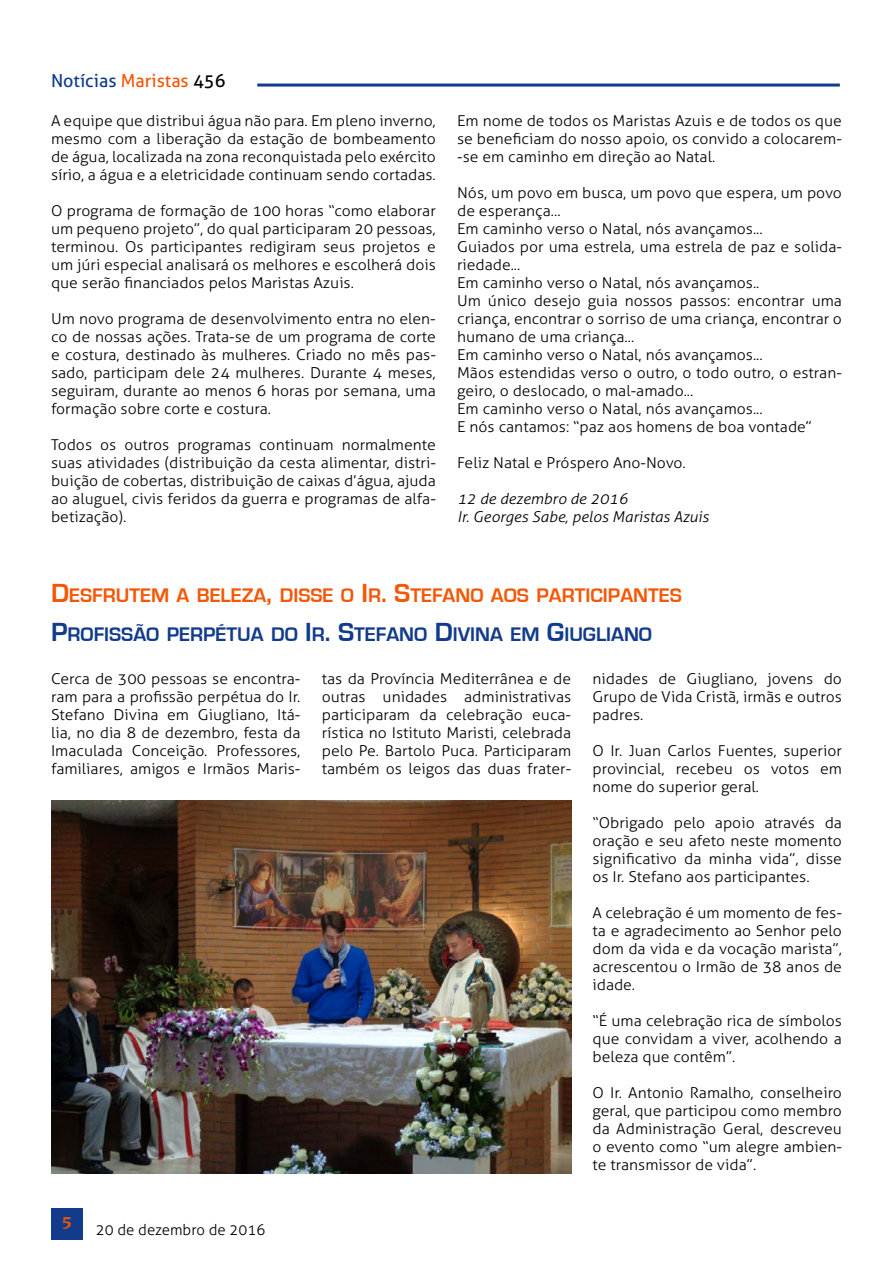
<style>
.page{position:relative;width:893px;height:1263px;background:#fff}
.page>*{position:absolute;margin:0;border:0;box-sizing:border-box;transform-origin:0 0}
.t1{font:700 20.25px/39.8px "Eurostile";color:#f45706}
.t2{font:18px "Aller";color:#123b8b}
.t3{font:700 18px "Novarese IT Cby BT";color:#f45706}
.t4{font:300 15px/18px "Aller";color:#000;text-align:justify;scale:1.05 1}
.t5{font:italic 300 15px/18px "Aller";color:#000;scale:1.05 1}
.t6{font:300 15px "Aller";color:#000}
.s1{color:#f45706}
.s2{color:#000}
.s3{font-size:27px}
.s4{font-size:27px;color:#123b8b}
.s5{color:#123b8b}
</style>
<div class="page">
<hr style="left:257px;top:84px;width:583px;height:3px;background:#123b8b">
<div style="left:51px;top:1208px;width:32px;height:31px;background:#123b8b"></div>
<img style="left:51px;top:800px;width:520px;height:374px">
<p class="t2" style="left:51px;top:69px;width:176px">Notícias <span class="s1">Maristas</span> <span class="s2">456</span></p>
<p class="t4" style="left:51px;top:112px;width:368px">A equipe que distribui água não para. Em pleno inverno, mesmo com a liberação da estação de bombeamento de água, localizada na zona reconquistada pelo exército sírio, a água e a eletricidade continuam sendo cortadas.</p>
<p class="t4" style="left:51px;top:202px;width:368px">O programa de formação de 100 horas “como elaborar um pequeno projeto”, do qual participaram 20 pessoas, terminou. Os participantes redigiram seus projetos e um júri especial analisará os melhores e escolherá dois que serão financiados pelos Maristas Azuis.</p>
<p class="t4" style="left:51px;top:310px;width:368px">Um novo programa de desenvolvimento entra no elen&shy;co de nossas ações. Trata-se de um programa de corte e costura, destinado às mulheres. Criado no mês pas&shy;sado, participam dele 24 mulheres. Durante 4 meses, seguiram, durante ao menos 6 horas por semana, uma formação sobre corte e costura.</p>
<p class="t4" style="left:51px;top:436px;width:368px">Todos os outros programas continuam normalmente suas atividades (distribuição da cesta alimentar, distri&shy;buição de cobertas, distribuição de caixas d’água, ajuda ao aluguel, civis feridos da guerra e programas de alfa&shy;betização).</p>
<p class="t4" style="left:457px;top:112px;width:368px">Em nome de todos os Maristas Azuis e de todos os que se beneficiam do nosso apoio, os convido a colocarem--se em caminho em direção ao Natal.</p>
<p class="t4" style="left:457px;top:184px;width:368px;text-align:left">Nós, um povo em busca, um povo que espera, um povo de esperança...<br>Em caminho verso o Natal, nós avançamos...<br>Guiados por uma estrela, uma estrela de paz e solida&shy;riedade...<br>Em caminho verso o Natal, nós avançamos..<br>Um único desejo guia nossos passos: encontrar uma criança, encontrar o sorriso de uma criança, encontrar o humano de uma criança...<br>Em caminho verso o Natal, nós avançamos...<br>Mãos estendidas verso o outro, o todo outro, o estran&shy;geiro, o deslocado, o mal-amado...<br>Em caminho verso o Natal, nós avançamos...<br>E nós cantamos: “paz aos homens de boa vontade”</p>
<p class="t4" style="left:457px;top:454px;width:219px">Feliz Natal e Próspero Ano-Novo.</p>
<p class="t5" style="left:457px;top:490px;width:241px">12 de dezembro de 2016<br>Ir. Georges Sabe, pelos Maristas Azuis</p>
<h1 class="t1" style="left:51px;top:575px;width:632px"><span class="s3">D</span>ESFRUTEM A BELEZA<span class="s3">,</span> DISSE O <span class="s3">I</span> R<span class="s3">. S</span>TEFANO AOS PARTICIPANTES<br><span class="s4">P</span><span class="s5">ROFISSÃO PERPÉTUA DO</span> <span class="s4">I</span> <span class="s5">R</span><span class="s4">. S</span><span class="s5">TEFANO</span> <span class="s4">D</span><span class="s5">IVINA EM</span> <span class="s4">G</span><span class="s5">IUGLIANO</span></h1>
<p class="t4" style="left:51px;top:670px;width:239px">Cerca de 300 pessoas se encontra&shy;ram para a profissão perpétua do Ir.<br>Stefano Divina em Giugliano, Itá&shy;lia, no dia 8 de dezembro, festa da Imaculada Conceição. Professores, familiares, amigos e Irmãos Maris-</p>
<p class="t4" style="left:322px;top:670px;width:239px">tas da Província Mediterrânea e de outras unidades administrativas participaram da celebração euca&shy;rística no Istituto Maristi, celebrada pelo Pe. Bartolo Puca. Participaram também os leigos das duas frater-</p>
<p class="t4" style="left:592px;top:670px;width:239px">nidades de Giugliano, jovens do Grupo de Vida Cristã, irmãs e outros padres.</p>
<p class="t4" style="left:592px;top:742px;width:239px">O Ir. Juan Carlos Fuentes, superior provincial, recebeu os votos em nome do superior geral.</p>
<p class="t4" style="left:592px;top:814px;width:239px">“Obrigado pelo apoio através da oração e seu afeto neste momento significativo da minha vida”, disse os Ir. Stefano aos participantes.</p>
<p class="t4" style="left:592px;top:904px;width:239px">A celebração é um momento de fes&shy;ta e agradecimento ao Senhor pelo dom da vida e da vocação marista”, acrescentou o Irmão de 38 anos de idade.</p>
<p class="t4" style="left:592px;top:1012px;width:239px">“É uma celebração rica de símbolos que convidam a viver, acolhendo a beleza que contêm”.</p>
<p class="t4" style="left:592px;top:1084px;width:239px">O Ir. Antonio Ramalho, conselheiro geral, que participou como membro da Administração Geral, descreveu o evento como “um alegre ambien&shy;te transmissor de vida”.</p>
<p class="t3" style="left:62px;top:1212px;width:12px">5</p>
<p class="t6" style="left:96px;top:1220px;width:171px">20 de dezembro de 2016</p>
</div>
